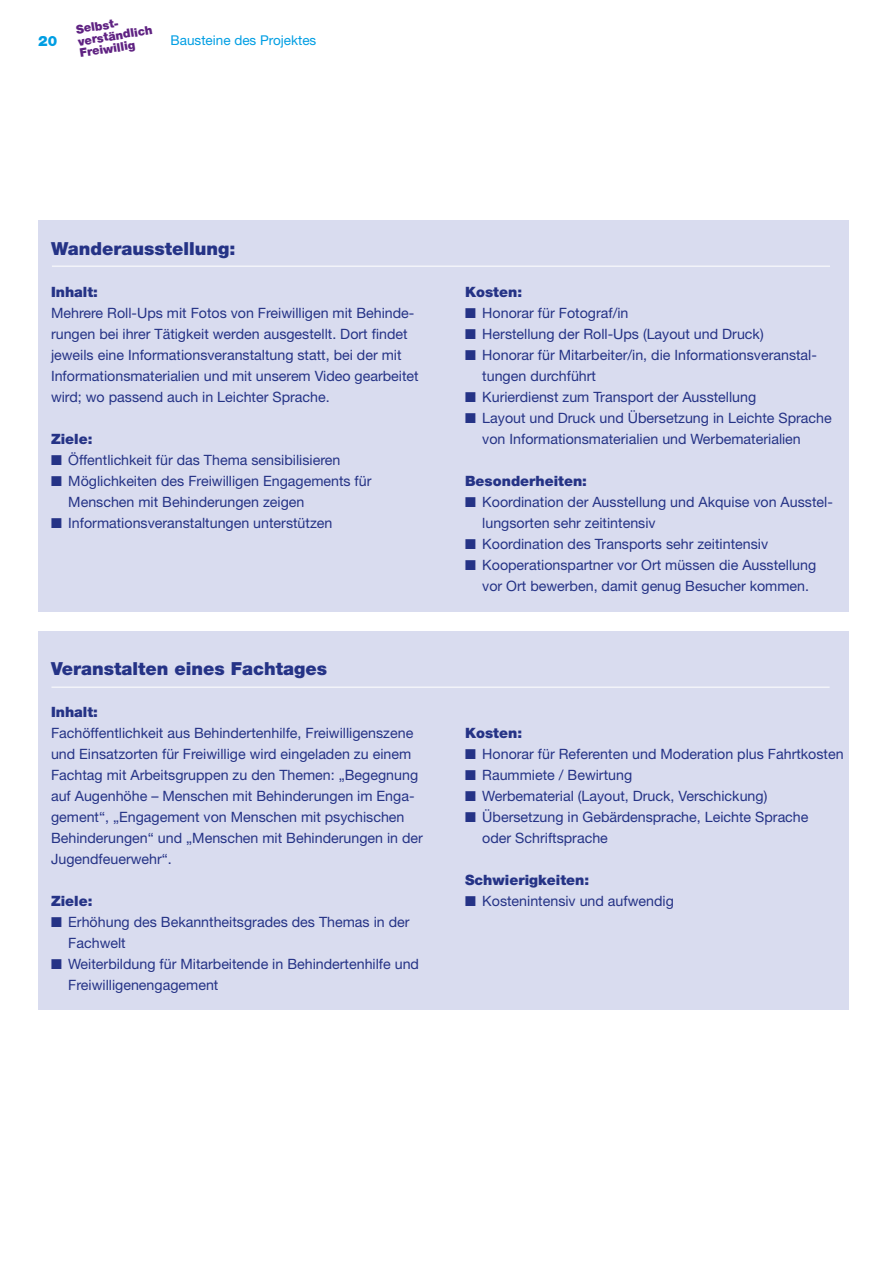
<style>
.page{position:relative;width:893px;height:1263px;background:#fff}
.page>*{position:absolute;margin:0;border:0;box-sizing:border-box;transform-origin:0 0}
.t1{font:900 18px "Helvetica Neue LT Pro";color:#253386}
.t2{font:14.25px/21px "Helvetica Neue LT Pro";color:#253386}
.t3{font:900 14.25px "Helvetica Neue LT Pro";color:#253386}
.t4{font:900 14.25px "Helvetica Neue LT Pro";color:#009ee3}
.t5{font:13.5px "Helvetica Neue LT Pro";color:#009ee3}
.t6{font:900 12px/12px "Helvetica Neue LT Pro";color:#5f2282}
</style>
<div class="page">
<div style="left:38px;top:220px;width:810px;height:392px;background:#d9dcef"></div>
<div style="left:38px;top:631px;width:810px;height:378px;background:#d9dcef"></div>
<hr style="left:52px;top:266px;width:778px;height:1px;background:#fff">
<hr style="left:51px;top:687px;width:779px;height:1px;background:#fff">
<p class="t4" style="left:38px;top:32px;width:21px">20</p>
<p class="t6" style="left:75px;top:23px;width:77px;rotate:-9deg">Selbst&shy;verständlich<br>Freiwillig</p>
<p class="t5" style="left:171px;top:32px;width:147px">Bausteine des Projektes</p>
<p class="t1" style="left:51px;top:237px;width:186px">Wanderausstellung:</p>
<p class="t3" style="left:51px;top:283px;width:48px">Inhalt:</p>
<p class="t2" style="left:51px;top:302px;width:369px">Mehrere Roll-Ups mit Fotos von Freiwilligen mit Behinde&shy;rungen bei ihrer Tätigkeit werden ausgestellt. Dort findet jeweils eine Informationsveranstaltung statt, bei der mit Informationsmaterialien und mit unserem Video gearbeitet wird; wo passend auch in Leichter Sprache.</p>
<p class="t3" style="left:51px;top:430px;width:43px">Ziele:</p>
<p class="t2" style="left:51px;top:449px;width:291px">■ Öffentlichkeit für das Thema sensibilisieren</p>
<p class="t2" style="left:68px;top:470px;width:305px;text-indent:-17px">■ Möglichkeiten des Freiwilligen Engagements für<br>Menschen mit Behinderungen zeigen</p>
<p class="t2" style="left:51px;top:512px;width:283px">■ Informationsveranstaltungen unterstützen</p>
<p class="t1" style="left:51px;top:657px;width:278px">Veranstalten eines Fachtages</p>
<p class="t3" style="left:51px;top:703px;width:48px">Inhalt:</p>
<p class="t2" style="left:51px;top:722px;width:373px">Fachöffentlichkeit aus Behindertenhilfe, Freiwilligenszene und Einsatzorten für Freiwillige wird eingeladen zu einem Fachtag mit Arbeitsgruppen zu den Themen: „Begegnung auf Augenhöhe – Menschen mit Behinderungen im Enga&shy;gement“, „Engagement von Menschen mit psychischen Behinderungen“ und „Menschen mit Behinderungen in der Jugendfeuerwehr“.</p>
<p class="t3" style="left:51px;top:892px;width:43px">Ziele:</p>
<p class="t2" style="left:68px;top:911px;width:343px;text-indent:-17px">■ Erhöhung des Bekanntheitsgrades des Themas in der<br>Fachwelt</p>
<p class="t2" style="left:68px;top:953px;width:352px;text-indent:-17px">■ Weiterbildung für Mitarbeitende in Behindertenhilfe und<br>Freiwilligenengagement</p>
<p class="t3" style="left:465px;top:283px;width:59px">Kosten:</p>
<p class="t2" style="left:465px;top:302px;width:165px">■ Honorar für Fotograf/in</p>
<p class="t2" style="left:465px;top:323px;width:300px">■ Herstellung der Roll-Ups (Layout und Druck)</p>
<p class="t2" style="left:482px;top:344px;width:336px;text-indent:-17px">■ Honorar für Mitarbeiter/in, die Informationsveranstal&shy;tungen durchführt</p>
<p class="t2" style="left:465px;top:386px;width:293px">■ Kurierdienst zum Transport der Ausstellung</p>
<p class="t2" style="left:482px;top:407px;width:351px;text-indent:-17px">■ Layout und Druck und Übersetzung in Leichte Sprache von Informationsmaterialien und Werbematerialien</p>
<p class="t3" style="left:465px;top:472px;width:123px">Besonderheiten:</p>
<p class="t2" style="left:482px;top:491px;width:352px;text-indent:-17px">■ Koordination der Ausstellung und Akquise von Ausstel&shy;lungsorten sehr zeitintensiv</p>
<p class="t2" style="left:465px;top:533px;width:305px">■ Koordination des Transports sehr zeitintensiv</p>
<p class="t2" style="left:482px;top:554px;width:335px;text-indent:-17px">■ Kooperationspartner vor Ort müssen die Ausstellung vor Ort bewerben, damit genug Besucher kommen.</p>
<p class="t3" style="left:465px;top:724px;width:59px">Kosten:</p>
<p class="t2" style="left:465px;top:743px;width:380px">■ Honorar für Referenten und Moderation plus Fahrtkosten</p>
<p class="t2" style="left:465px;top:764px;width:169px">■ Raummiete / Bewirtung</p>
<p class="t2" style="left:465px;top:785px;width:304px">■ Werbematerial (Layout, Druck, Verschickung)</p>
<p class="t2" style="left:482px;top:806px;width:328px;text-indent:-17px">■ Übersetzung in Gebärdensprache, Leichte Sprache oder Schriftsprache</p>
<p class="t3" style="left:465px;top:871px;width:126px">Schwierigkeiten:</p>
<p class="t2" style="left:465px;top:890px;width:210px">■ Kostenintensiv und aufwendig</p>
</div>
